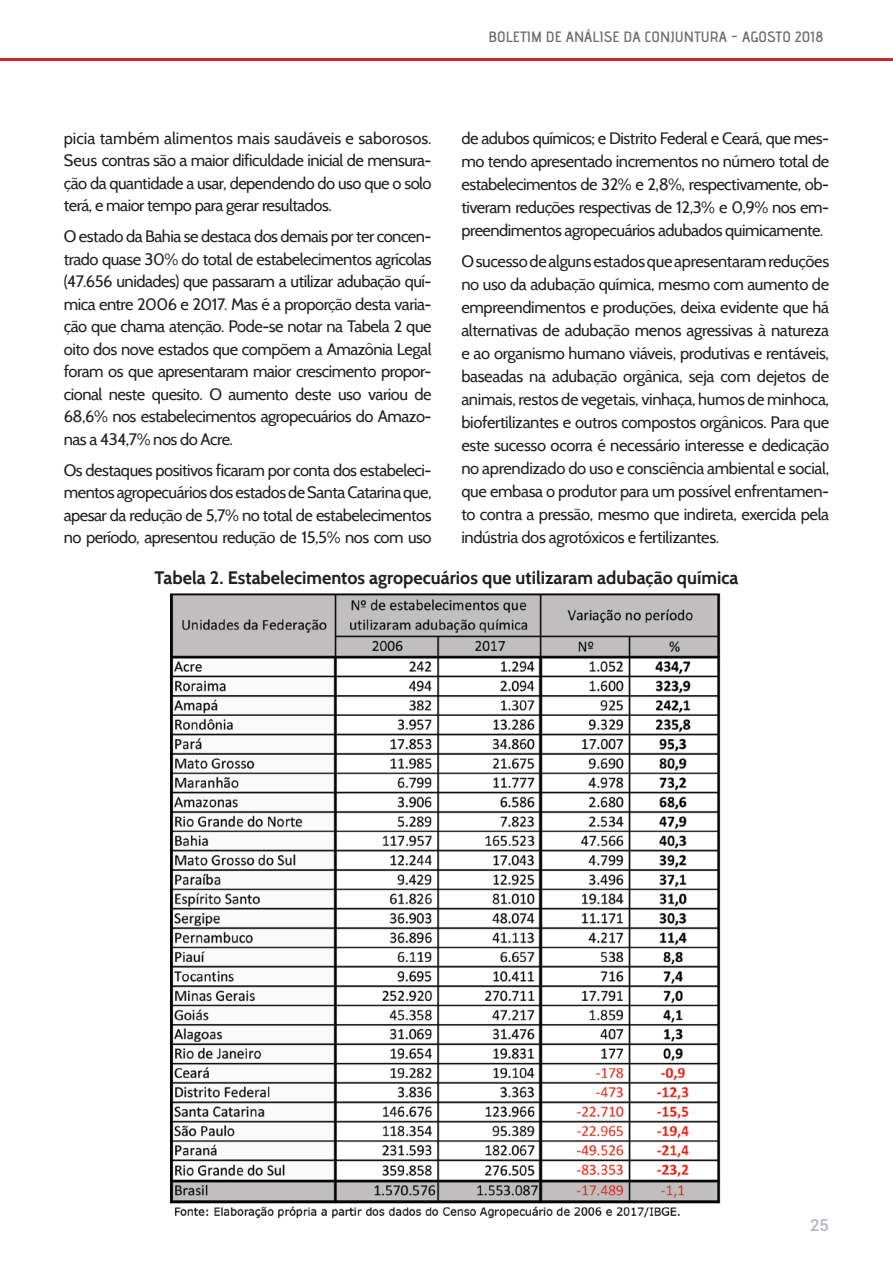
<style>
.page{position:relative;width:893px;height:1263px;background:#fff}
.page>*{position:absolute;margin:0;border:0;box-sizing:border-box;transform-origin:0 0}
.t1{font:700 18px "Cabin";color:#231f20}
.t2{font:16.5px/23px "Cabin";letter-spacing:-.03em;color:#231f20;text-align:justify}
.t3{font:500 16.5px "Roboto";color:#b1b5be}
.t4{font:15px "advent Bd 2";color:#6c6d70;scale:1.05 1}
</style>
<div class="page">
<hr style="left:0;top:58px;width:893px;height:3px;background:#d1232a">
<img style="left:170px;top:593px;width:551px;height:626px">
<p class="t4" style="left:488px;top:28px;width:321px">BOLETIM DE ANÁLISE DA CONJUNTURA - AGOSTO 2018</p>
<p class="t2" style="left:64px;top:126px;width:369px;line-height:22.5px">picia também alimentos mais saudáveis e saborosos.<br>Seus contras são a maior dificuldade inicial de mensura&shy;ção da quantidade a usar, dependendo do uso que o solo terá, e maior tempo para gerar resultados.</p>
<p class="t2" style="left:64px;top:225px;width:369px;line-height:22.5px">O estado da Bahia se destaca dos demais por ter concen&shy;trado quase 30% do total de estabelecimentos agrícolas (47.656 unidades) que passaram a utilizar adubação quí&shy;mica entre 2006 e 2017. Mas é a proporção desta varia&shy;ção que chama atenção. Pode-se notar na Tabela 2 que oito dos nove estados que compõem a Amazônia Legal foram os que apresentaram maior crescimento propor&shy;cional neste quesito. O aumento deste uso variou de 68,6% nos estabelecimentos agropecuários do Amazo&shy;nas a 434,7% nos do Acre.</p>
<p class="t2" style="left:64px;top:459px;width:369px;line-height:22.5px">Os destaques positivos ficaram por conta dos estabeleci&shy;mentos agropecuários dos estados de Santa Catarina que, apesar da redução de 5,7% no total de estabelecimentos no período, apresentou redução de 15,5% nos com uso</p>
<p class="t2" style="left:461px;top:126px;width:369px">de adubos químicos; e Distrito Federal e Ceará, que mes&shy;mo tendo apresentado incrementos no número total de estabelecimentos de 32% e 2,8%, respectivamente, ob&shy;tiveram reduções respectivas de 12,3% e 0,9% nos em&shy;preendimentos agropecuários adubados quimicamente.</p>
<p class="t2" style="left:461px;top:250px;width:369px">O sucesso de alguns estados que apresentaram reduções no uso da adubação química, mesmo com aumento de empreendimentos e produções, deixa evidente que há alternativas de adubação menos agressivas à natureza e ao organismo humano viáveis, produtivas e rentáveis, baseadas na adubação orgânica, seja com dejetos de animais, restos de vegetais, vinhaça, humos de minhoca, biofertilizantes e outros compostos orgânicos. Para que este sucesso ocorra é necessário interesse e dedicação no aprendizado do uso e consciência ambiental e social, que embasa o produtor para um possível enfrentamen&shy;to contra a pressão, mesmo que indireta, exercida pela indústria dos agrotóxicos e fertilizantes.</p>
<p class="t1" style="left:155px;top:567px;width:585px">Tabela 2. Estabelecimentos agropecuários que utilizaram adubação química</p>
<p class="t3" style="left:810px;top:1214px;width:20px">25</p>
</div>
